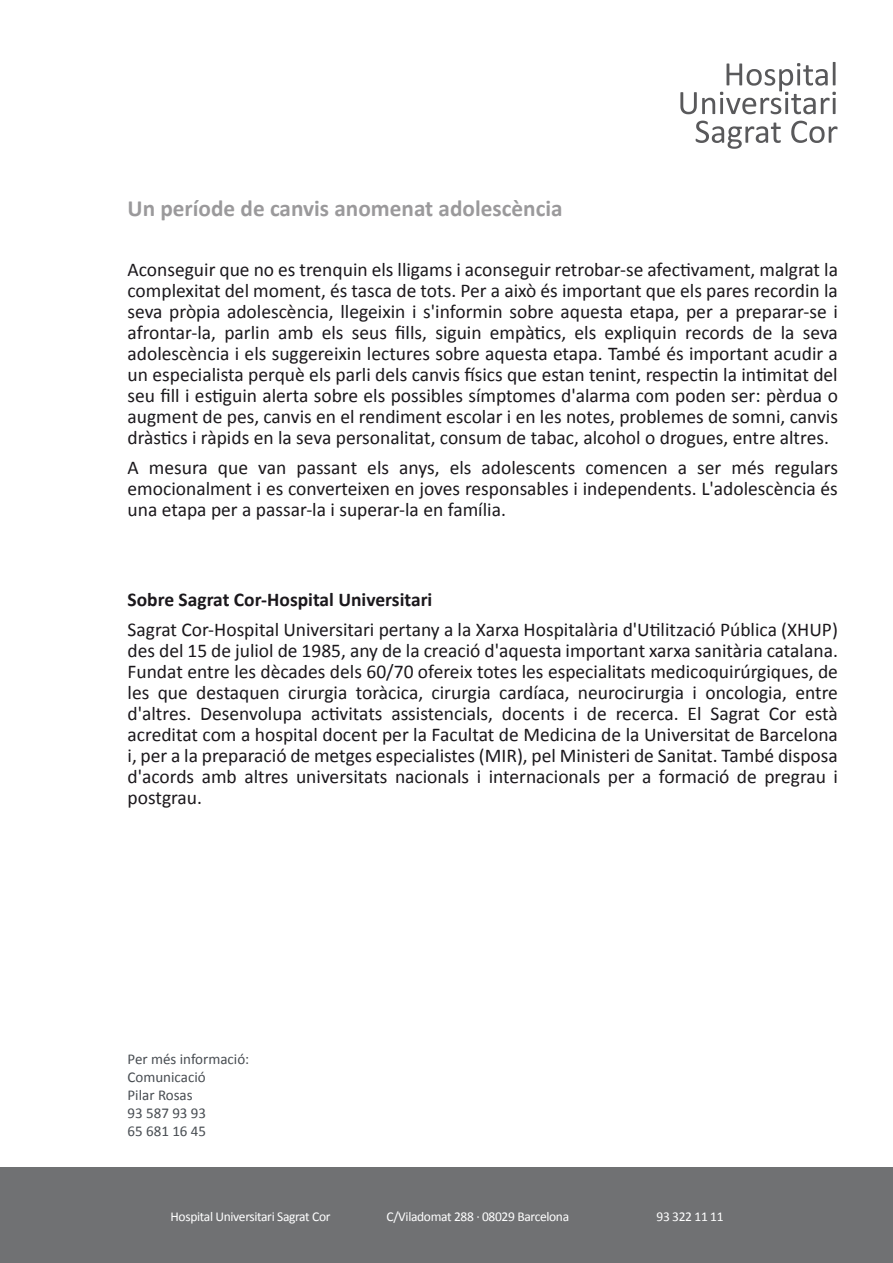
<style>
.page{position:relative;width:893px;height:1263px;background:#fff}
.page>*{position:absolute;margin:0;border:0;box-sizing:border-box;transform-origin:0 0}
.t1{font:700 23.25px "Calibri";color:rgb(27 24 28/.44)}
.t2{font:19.5px/21px "Calibri";color:#1b181c;text-align:justify}
.t3{font:700 19.5px "Calibri";color:#1b181c}
.t4{font:15px/18px "Calibri";color:#484d52}
.t5{font:13.5px "Calibri";letter-spacing:-.025em;color:#fff}
</style>
<div class="page">
<div style="left:0;top:1167px;width:893px;height:96px;background:#707173"></div>
<svg style="left:680px;top:62px;width:156px;height:52px"></svg>
<svg style="left:696px;top:121px;width:85px;height:28px"></svg>
<svg style="left:791px;top:121px;width:46px;height:22px"></svg>
<p class="t1" style="left:128px;top:194px;width:437px">Un període de canvis anomenat adolescència</p>
<p class="t2" style="left:128px;top:259px;width:712px">Aconseguir que no es trenquin els lligams i aconseguir retrobar-se afectivament, malgrat la complexitat del moment, és tasca de tots. Per a això és important que els pares recordin la seva pròpia adolescència, llegeixin i s'informin sobre aquesta etapa, per a preparar-se i afrontar-la, parlin amb els seus fills, siguin empàtics, els expliquin records de la seva adolescència i els suggereixin lectures sobre aquesta etapa. També és important acudir a un especialista perquè els parli dels canvis físics que estan tenint, respectin la intimitat del seu fill i estiguin alerta sobre els possibles símptomes d'alarma com poden ser: pèrdua o augment de pes, canvis en el rendiment escolar i en les notes, problemes de somni, canvis dràstics i ràpids en la seva personalitat, consum de tabac, alcohol o drogues, entre altres.</p>
<p class="t2" style="left:128px;top:457px;width:712px">A mesura que van passant els anys, els adolescents comencen a ser més regulars emocionalment i es converteixen en joves responsables i independents. L'adolescència és una etapa per a passar-la i superar-la en família.</p>
<p class="t3" style="left:128px;top:587px;width:306px">Sobre Sagrat Cor-Hospital Universitari</p>
<p class="t2" style="left:128px;top:619px;width:712px">Sagrat Cor-Hospital Universitari pertany a la Xarxa Hospitalària d'Utilització Pública (XHUP) des del 15 de juliol de 1985, any de la creació d'aquesta important xarxa sanitària catalana.<br>Fundat entre les dècades dels 60/70 ofereix totes les especialitats medicoquirúrgiques, de les que destaquen cirurgia toràcica, cirurgia cardíaca, neurocirurgia i oncologia, entre d'altres. Desenvolupa activitats assistencials, docents i de recerca. El Sagrat Cor està acreditat com a hospital docent per la Facultat de Medicina de la Universitat de Barcelona i, per a la preparació de metges especialistes (MIR), pel Ministeri de Sanitat. També disposa d'acords amb altres universitats nacionals i internacionals per a formació de pregrau i postgrau.</p>
<p class="t4" style="left:128px;top:1049px;width:123px">Per més informació:<br>Comunicació<br>Pilar Rosas<br>93 587 93 93<br>65 681 16 45</p>
<p class="t5" style="left:171px;top:1208px;width:161px">Hospital Universitari Sagrat Cor</p>
<p class="t5" style="left:387px;top:1208px;width:184px">C/Viladomat 288 · 08029 Barcelona</p>
<p class="t5" style="left:656px;top:1208px;width:69px">93 322 11 11</p>
</div>
